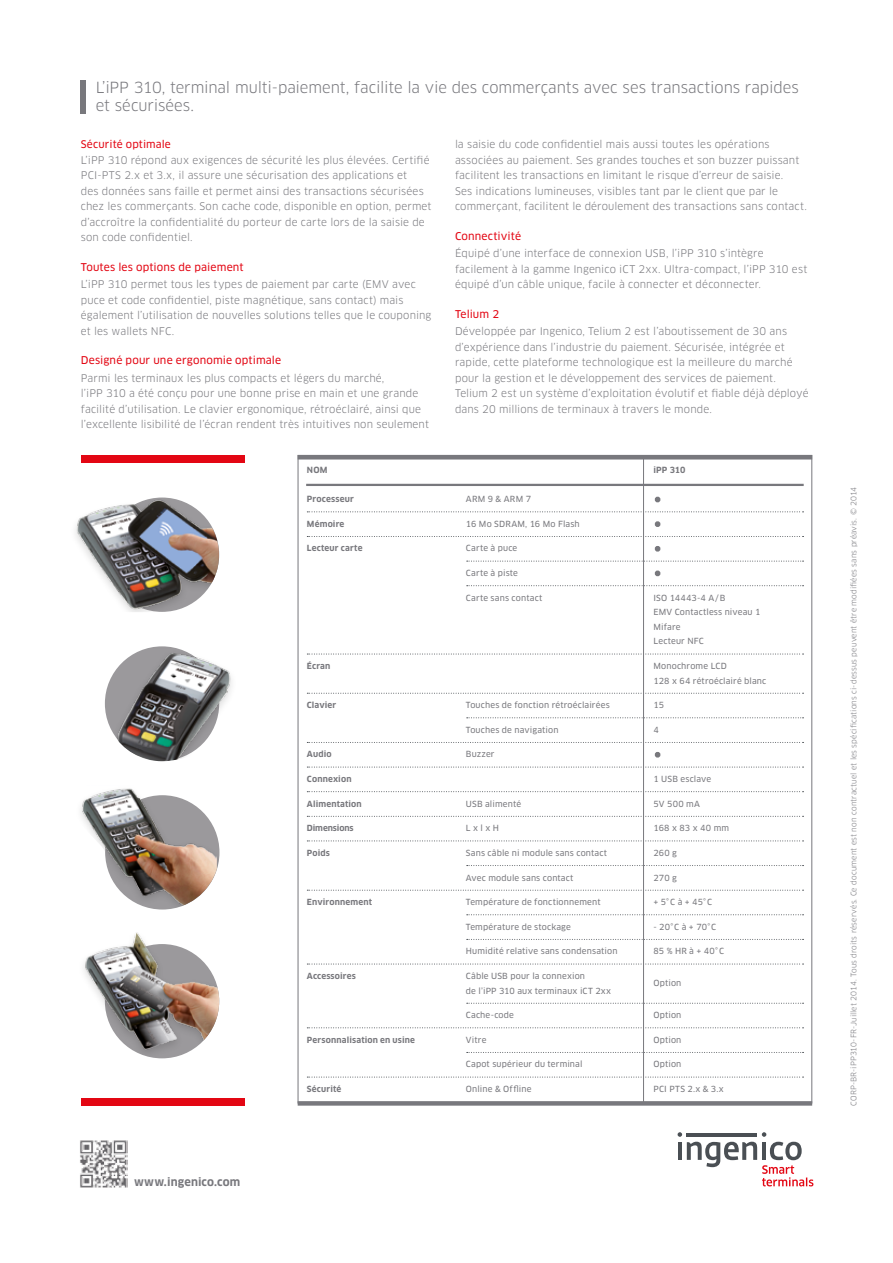
<style>
.page{position:relative;width:893px;height:1263px;background:#fff}
.page>*{position:absolute;margin:0;border:0;box-sizing:border-box;transform-origin:0 0}
.t1{font:15px/18px "Clan OT";letter-spacing:-.005em;color:#78787d}
.t2{font:700 11.1px "Clan OT";letter-spacing:.01em;color:#78787d}
.t3{font:10.5px "Clan OT News";letter-spacing:.015em;color:#e30613}
.t4{font:10.35px/15.5px "Clan OT";letter-spacing:.01em;color:#78787d}
.t5{font:10.35px "Clan OT News";letter-spacing:.01em;color:#e30613}
.t6{font:700 8.4px "Clan OT";letter-spacing:.02em;color:#78787d}
.t7{font:8.25px/14.5px "Clan OT News";letter-spacing:.02em;color:#78787d}
.t8{font:700 8.25px "Clan OT";letter-spacing:.02em;color:#78787d}
.t9{font:700 8.25px "Clan OT";letter-spacing:-.01em;color:#78787d}
.t10{font:7.5px "Clan OT";letter-spacing:.015em;color:#78787d}
</style>
<div class="page">
<div style="left:81px;top:455px;width:163px;height:8px;background:#e30613"></div>
<div style="left:81px;top:1098px;width:163px;height:8px;background:#e30613"></div>
<svg style="left:307px;top:511px;width:496px;height:1px"></svg>
<svg style="left:307px;top:536px;width:496px;height:1px"></svg>
<svg style="left:467px;top:561px;width:336px;height:1px"></svg>
<svg style="left:467px;top:585px;width:336px;height:1px"></svg>
<svg style="left:307px;top:654px;width:496px;height:1px"></svg>
<svg style="left:307px;top:693px;width:496px;height:1px"></svg>
<svg style="left:467px;top:717px;width:336px;height:1px"></svg>
<svg style="left:307px;top:742px;width:496px;height:1px"></svg>
<svg style="left:307px;top:767px;width:496px;height:1px"></svg>
<svg style="left:307px;top:791px;width:496px;height:1px"></svg>
<svg style="left:307px;top:816px;width:496px;height:1px"></svg>
<svg style="left:307px;top:840px;width:496px;height:1px"></svg>
<svg style="left:467px;top:865px;width:336px;height:1px"></svg>
<svg style="left:307px;top:890px;width:496px;height:1px"></svg>
<svg style="left:467px;top:914px;width:336px;height:1px"></svg>
<svg style="left:467px;top:939px;width:336px;height:1px"></svg>
<svg style="left:307px;top:964px;width:496px;height:1px"></svg>
<svg style="left:467px;top:1003px;width:336px;height:1px"></svg>
<svg style="left:307px;top:1027px;width:496px;height:1px"></svg>
<svg style="left:467px;top:1052px;width:336px;height:1px"></svg>
<svg style="left:307px;top:1077px;width:496px;height:1px"></svg>
<svg style="left:655px;top:497px;width:5px;height:5px"></svg>
<svg style="left:655px;top:521px;width:5px;height:6px"></svg>
<svg style="left:655px;top:546px;width:5px;height:6px"></svg>
<svg style="left:655px;top:570px;width:5px;height:6px"></svg>
<svg style="left:655px;top:752px;width:5px;height:5px"></svg>
<hr style="left:298px;top:455px;width:514px;height:4px;background:#78787d">
<div style="left:298px;top:1101px;width:514px;height:5px;background:#78787d"></div>
<hr style="left:306px;top:484px;width:498px;height:2px;background:#78787d">
<hr style="left:643px;top:456px;width:1px;height:647px;background:#78787d">
<div style="left:81px;top:81px;width:5px;height:33px;background:#78787d"></div>
<img style="left:80px;top:1140px;width:48px;height:48px">
<svg style="left:678px;top:1132px;width:135px;height:54px"></svg>
<img style="left:75px;top:497px;width:144px;height:115px">
<div style="left:110px;top:650px;width:127px;height:111px;background:#000;opacity:.15"></div>
<img style="left:113px;top:649px;width:123px;height:112px">
<div style="left:75px;top:785px;width:144px;height:124px;background:#000;opacity:.15"></div>
<img style="left:75px;top:786px;width:142px;height:123px">
<img style="left:84px;top:932px;width:135px;height:126px">
<h1 class="t1" style="left:96px;top:78px;width:704px">L’iPP 310, terminal multi-paiement, facilite la vie des commerçants avec ses transactions rapides et sécurisées.</h1>
<p class="t5" style="left:81px;top:138px;width:92px">Sécurité optimale</p>
<p class="t4" style="left:81px;top:152px;width:352px">L’iPP 310 répond aux exigences de sécurité les plus élevées. Certifié PCI-PTS 2.x et 3.x, il assure une sécurisation des applications et<br>des données sans faille et permet ainsi des transactions sécurisées chez les commerçants. Son cache code, disponible en option, permet d’accroître la confidentialité du porteur de carte lors de la saisie de son code confidentiel.</p>
<p class="t3" style="left:81px;top:261px;width:164px">Toutes les options de paiement</p>
<p class="t4" style="left:81px;top:277px;width:352px">L’iPP 310 permet tous les types de paiement par carte (EMV avec puce et code confidentiel, piste magnétique, sans contact) mais également l’utilisation de nouvelles solutions telles que le couponing et les wallets NFC.</p>
<p class="t3" style="left:81px;top:354px;width:202px">Designé pour une ergonomie optimale</p>
<p class="t4" style="left:81px;top:370px;width:350px">Parmi les terminaux les plus compacts et légers du marché,<br>l’iPP 310 a été conçu pour une bonne prise en main et une grande facilité d’utilisation. Le clavier ergonomique, rétroéclairé, ainsi que l’excellente lisibilité de l’écran rendent très intuitives non seulement</p>
<p class="t4" style="left:455px;top:137px;width:353px">la saisie du code confidentiel mais aussi toutes les opérations associées au paiement. Ses grandes touches et son buzzer puissant facilitent les transactions en limitant le risque d’erreur de saisie.<br>Ses indications lumineuses, visibles tant par le client que par le commerçant, facilitent le déroulement des transactions sans contact.</p>
<p class="t3" style="left:455px;top:230px;width:68px">Connectivité</p>
<p class="t4" style="left:455px;top:246px;width:354px">Équipé d’une interface de connexion USB, l’iPP 310 s’intègre facilement à la gamme Ingenico iCT 2xx. Ultra-compact, l’iPP 310 est équipé d’un câble unique, facile à connecter et déconnecter.</p>
<p class="t3" style="left:455px;top:308px;width:46px">Telium 2</p>
<p class="t4" style="left:455px;top:324px;width:355px">Développée par Ingenico, Telium 2 est l’aboutissement de 30 ans d’expérience dans l’industrie du paiement. Sécurisée, intégrée et rapide, cette plateforme technologique est la meilleure du marché pour la gestion et le développement des services de paiement.<br>Telium 2 est un système d’exploitation évolutif et fiable déjà déployé dans 20 millions de terminaux à travers le monde.</p>
<p class="t2" style="left:134px;top:1176px;width:108px">www.ingenico.com</p>
<p class="t6" style="left:307px;top:465px;width:22px">NOM</p>
<p class="t6" style="left:653px;top:465px;width:33px">iPP 310</p>
<p class="t6" style="left:307px;top:494px;width:49px">Processeur</p>
<p class="t7" style="left:466px;top:492px;width:67px">ARM 9 &amp; ARM 7</p>
<p class="t8" style="left:307px;top:519px;width:39px">Mémoire</p>
<p class="t7" style="left:466px;top:516px;width:115px">16 Mo SDRAM, 16 Mo Flash</p>
<p class="t8" style="left:307px;top:544px;width:57px">Lecteur carte</p>
<p class="t7" style="left:466px;top:541px;width:53px">Carte à puce</p>
<p class="t7" style="left:466px;top:566px;width:54px">Carte à piste</p>
<p class="t7" style="left:466px;top:590px;width:78px">Carte sans contact</p>
<p class="t7" style="left:653px;top:590px;width:109px">ISO 14443-4 A/B<br>EMV Contactless niveau 1<br>Mifare<br>Lecteur NFC</p>
<p class="t8" style="left:307px;top:661px;width:25px">Écran</p>
<p class="t7" style="left:653px;top:659px;width:114px">Monochrome LCD<br>128 x 64 rétroéclairé blanc</p>
<p class="t8" style="left:307px;top:700px;width:31px">Clavier</p>
<p class="t7" style="left:466px;top:698px;width:145px">Touches de fonction rétroéclairées</p>
<p class="t7" style="left:653px;top:698px;width:12px">15</p>
<p class="t7" style="left:466px;top:722px;width:94px">Touches de navigation</p>
<p class="t7" style="left:653px;top:722px;width:7px">4</p>
<p class="t8" style="left:307px;top:749px;width:26px">Audio</p>
<p class="t7" style="left:466px;top:747px;width:30px">Buzzer</p>
<p class="t8" style="left:307px;top:774px;width:46px">Connexion</p>
<p class="t7" style="left:653px;top:772px;width:59px">1 USB esclave</p>
<p class="t8" style="left:307px;top:799px;width:56px">Alimentation</p>
<p class="t7" style="left:466px;top:796px;width:57px">USB alimenté</p>
<p class="t7" style="left:653px;top:796px;width:48px">5V 500 mA</p>
<p class="t9" style="left:307px;top:823px;width:48px">Dimensions</p>
<p class="t7" style="left:466px;top:821px;width:35px">L x l x H</p>
<p class="t7" style="left:653px;top:821px;width:77px">168 x 83 x 40 mm</p>
<p class="t8" style="left:307px;top:848px;width:25px">Poids</p>
<p class="t7" style="left:466px;top:845px;width:143px">Sans câble ni module sans contact</p>
<p class="t7" style="left:653px;top:845px;width:25px">260 g</p>
<p class="t7" style="left:466px;top:870px;width:109px">Avec module sans contact</p>
<p class="t7" style="left:653px;top:870px;width:25px">270 g</p>
<p class="t8" style="left:307px;top:897px;width:67px">Environnement</p>
<p class="t7" style="left:466px;top:895px;width:136px">Température de fonctionnement</p>
<p class="t7" style="left:653px;top:895px;width:60px">+ 5°C à + 45°C</p>
<p class="t7" style="left:466px;top:919px;width:106px">Température de stockage</p>
<p class="t7" style="left:653px;top:919px;width:64px">- 20°C à + 70°C</p>
<p class="t7" style="left:466px;top:944px;width:153px">Humidité relative sans condensation</p>
<p class="t7" style="left:653px;top:944px;width:72px">85 % HR à + 40°C</p>
<p class="t8" style="left:307px;top:971px;width:51px">Accessoires</p>
<p class="t7" style="left:466px;top:969px;width:147px">Câble USB pour la connexion<br>de l’iPP 310 aux terminaux iCT 2xx</p>
<p class="t7" style="left:653px;top:976px;width:29px">Option</p>
<p class="t7" style="left:466px;top:1008px;width:50px">Cache-code</p>
<p class="t7" style="left:653px;top:1008px;width:29px">Option</p>
<p class="t8" style="left:307px;top:1035px;width:110px">Personnalisation en usine</p>
<p class="t7" style="left:466px;top:1032px;width:22px">Vitre</p>
<p class="t7" style="left:653px;top:1032px;width:29px">Option</p>
<p class="t7" style="left:466px;top:1057px;width:118px">Capot supérieur du terminal</p>
<p class="t7" style="left:653px;top:1057px;width:29px">Option</p>
<p class="t8" style="left:307px;top:1084px;width:36px">Sécurité</p>
<p class="t7" style="left:466px;top:1082px;width:67px">Online &amp; Offline</p>
<p class="t7" style="left:653px;top:1082px;width:72px">PCI PTS 2.x &amp; 3.x</p>
<p class="t10" style="left:849px;top:1106px;width:620px;rotate:-90deg">CORP-BR-iPP310-FR-Juillet 2014. Tous droits réservés. Ce document est non contractuel et les spécifications ci-dessus peuvent être modifiées sans préavis. © 2014</p>
</div>
